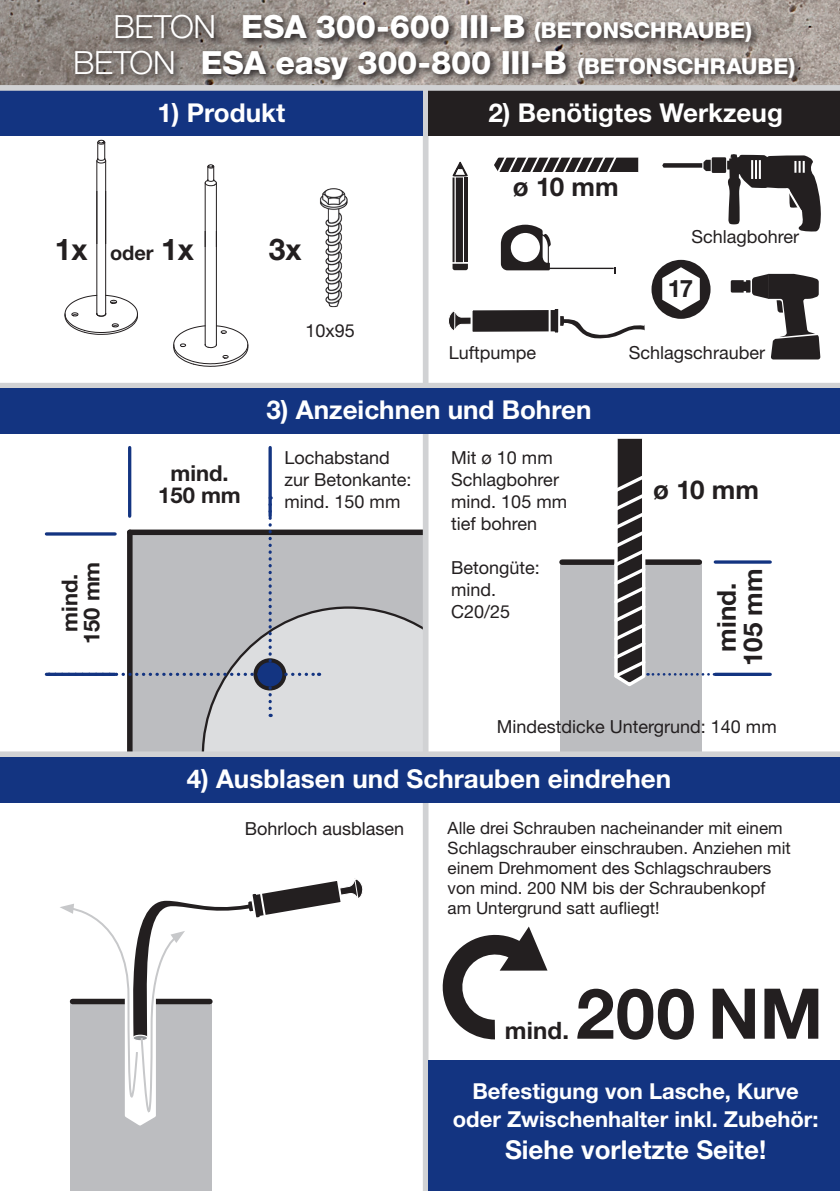
<style>
.page{position:relative;width:840px;height:1191px;background:#fff}
.page>*{position:absolute;margin:0;border:0;box-sizing:border-box;transform-origin:0 0}
.t1{font:700 70px "Helvetica Neue LT Std";color:#231f20}
.t2{font:800 32px "Helvetica Neue LT Std";letter-spacing:-.005em;color:#fff}
.t3{font:700 30px "Helvetica Neue LT Std";color:#231f20}
.t4{font:700 26px "Helvetica Neue LT Std";color:#fff}
.t5{font:700 26px/26.4px "Helvetica Neue LT Std";letter-spacing:.005em;color:#231f20;text-align:center}
.t6{font:700 24px "Helvetica Neue LT Std";letter-spacing:.005em;color:#231f20}
.t7{font:700 22px/28px "Helvetica Neue LT Std";color:#fff;text-align:center}
.t8{font:700 22px/22px "Helvetica Neue LT Std";color:#231f20;text-align:center}
.t9{font:700 20px "Helvetica Neue LT Std";color:#231f20}
.t10{font:18px/22px "Helvetica Neue LT Std";color:#231f20}
.t11{font:17px/20px "Helvetica Neue LT Std";color:#231f20}
.s1{font-weight:300}
.s2{font-size:22px}
.s3{font-size:30px}
</style>
<div class="page">
<div style="left:559px;top:562px;width:142px;height:191px;background:#bcbdc0"></div>
<div style="left:561px;top:559px;width:138px;height:6px;background:#231f20"></div>
<svg style="left:739px;top:672px;width:30px;height:4px"></svg>
<hr style="left:714px;top:560px;width:55px;height:3px;background:#133481">
<svg style="left:611px;top:438px;width:128px;height:250px"></svg>
<hr style="left:128px;top:447px;width:3px;height:69px;background:#133481">
<svg style="left:268px;top:447px;width:4px;height:49px"></svg>
<svg style="left:46px;top:672px;width:3px;height:4px"></svg>
<hr style="left:46px;top:532px;width:69px;height:3px;background:#133481">
<div style="left:422px;top:10px;width:6px;height:1181px;background:#d1d2d4"></div>
<img style="left:0;top:0;width:839px;height:85px">
<div style="left:0;top:91px;width:422px;height:45px;background:#133481"></div>
<div style="left:428px;top:91px;width:411px;height:45px;background:#231f20"></div>
<div style="left:0;top:383px;width:839px;height:5px;background:#d1d2d4"></div>
<div style="left:0;top:85px;width:839px;height:6px;background:#d1d2d4"></div>
<img style="left:320px;top:188px;width:28px;height:120px">
<div style="left:711px;top:157px;width:14px;height:16px;background:#231f20"></div>
<svg style="left:662px;top:160px;width:48px;height:11px"></svg>
<svg style="left:726px;top:154px;width:95px;height:78px"></svg>
<svg style="left:452px;top:264px;width:15px;height:6px"></svg>
<hr style="left:452px;top:177px;width:2px;height:85px;background:#231f20">
<hr style="left:464px;top:177px;width:3px;height:85px;background:#231f20">
<div style="left:455px;top:177px;width:7px;height:85px;background:#231f20"></div>
<svg style="left:452px;top:161px;width:16px;height:16px"></svg>
<svg style="left:494px;top:157px;width:145px;height:15px;background:#535051"></svg>
<div style="left:651px;top:260px;width:59px;height:59px;background:#231f20;border-radius:50%"></div>
<svg style="left:661px;top:267px;width:38px;height:44px"></svg>
<svg style="left:448px;top:309px;width:197px;height:30px"></svg>
<hr style="left:548px;top:309px;width:2px;height:23px;background:#fff">
<div style="left:0;top:388px;width:839px;height:46px;background:#133481"></div>
<div style="left:0;top:751px;width:839px;height:6px;background:#d1d2d4"></div>
<div style="left:0;top:757px;width:839px;height:45px;background:#133481"></div>
<svg style="left:60px;top:878px;width:303px;height:313px"></svg>
<div style="left:428px;top:1060px;width:411px;height:131px;background:#133481"></div>
<svg style="left:730px;top:274px;width:89px;height:85px"></svg>
<svg style="left:500px;top:225px;width:115px;height:49px"></svg>
<svg style="left:49px;top:496px;width:380px;height:256px"></svg>
<svg style="left:442px;top:926px;width:105px;height:113px"></svg>
<svg style="left:72px;top:47px;width:731px;height:40px;background:#837c78"></svg>
<svg style="left:112px;top:12px;width:648px;height:40px;background:#857d79"></svg>
<hr style="left:105px;top:192px;width:1px;height:122px;background:#231f20">
<hr style="left:96px;top:192px;width:1px;height:122px;background:#231f20">
<svg style="left:65px;top:295px;width:73px;height:40px"></svg>
<hr style="left:105px;top:161px;width:1px;height:82px;background:#231f20">
<hr style="left:96px;top:161px;width:1px;height:82px;background:#231f20">
<svg style="left:96px;top:140px;width:10px;height:23px"></svg>
<hr style="left:216px;top:231px;width:1px;height:114px;background:#231f20">
<hr style="left:205px;top:231px;width:1px;height:114px;background:#231f20">
<svg style="left:173px;top:325px;width:75px;height:42px"></svg>
<hr style="left:216px;top:183px;width:1px;height:64px;background:#231f20">
<hr style="left:205px;top:183px;width:1px;height:64px;background:#231f20">
<svg style="left:204px;top:164px;width:13px;height:22px"></svg>
<h2 class="t2" style="left:113px;top:8px;width:639px"><span class="s1">BETON</span> ESA 300-600 III-B <span class="s2">(BETONSCHRAUBE)</span></h2>
<h2 class="t2" style="left:73px;top:43px;width:723px"><span class="s1">BETON</span> ESA easy 300-800 III-B <span class="s2">(BETONSCHRAUBE)</span></h2>
<h3 class="t4" style="left:157px;top:96px;width:129px">1) Produkt</h3>
<h3 class="t4" style="left:488px;top:96px;width:296px">2) Benötigtes Werkzeug</h3>
<h3 class="t3" style="left:55px;top:230px;width:34px">1x</h3>
<h3 class="t3" style="left:269px;top:230px;width:34px">3x</h3>
<p class="t9" style="left:110px;top:240px;width:85px">oder <span class="s3">1x</span></p>
<p class="t10" style="left:305px;top:319px;width:51px">10x95</p>
<h3 class="t5" style="left:512px;top:172px;width:107px">ø 10 mm</h3>
<p class="t10" style="left:691px;top:225px;width:109px">Schlagbohrer</p>
<h3 class="t6" style="left:667px;top:274px;width:27px">17</h3>
<p class="t10" style="left:448px;top:342px;width:89px">Luftpumpe</p>
<p class="t10" style="left:628px;top:342px;width:138px">Schlagschrauber</p>
<p class="t8" style="left:58px;top:644px;width:84px;rotate:-90deg">mind.<br>150 mm</p>
<p class="t8" style="left:158px;top:461px;width:84px">mind.<br>150 mm</p>
<h3 class="t4" style="left:266px;top:394px;width:326px">3) Anzeichnen und Bohren</h3>
<p class="t10" style="left:284px;top:447px;width:129px">Lochabstand zur Betonkante: mind. 150 mm</p>
<p class="t10" style="left:451px;top:447px;width:117px">Mit ø 10 mm<br>Schlagbohrer mind. 105 mm tief bohren</p>
<p class="t10" style="left:451px;top:557px;width:90px">Betongüte: mind.<br>C20/25</p>
<h3 class="t5" style="left:652px;top:475px;width:107px">ø 10 mm</h3>
<h3 class="t5" style="left:712px;top:666px;width:99px;rotate:-90deg">mind.<br>105 mm</h3>
<p class="t10" style="left:496px;top:715px;width:281px">Mindestdicke Untergrund: 140 mm</p>
<h3 class="t4" style="left:187px;top:762px;width:485px">4) Ausblasen und Schrauben eindrehen</h3>
<p class="t10" style="left:244px;top:817px;width:161px">Bohrloch ausblasen</p>
<p class="t11" style="left:447px;top:818px;width:344px">Alle drei Schrauben nacheinander mit einem Schlagschrauber einschrauben. Anziehen mit einem Drehmoment des Schlagschraubers von mind. 200 NM bis der Schraubenkopf am Untergrund satt aufliegt!</p>
<h3 class="t6" style="left:504px;top:1015px;width:66px">mind.</h3>
<h1 class="t1" style="left:575px;top:970px;width:249px">200 NM</h1>
<p class="t7" style="left:452px;top:1076px;width:367px">Befestigung von Lasche, Kurve oder Zwischenhalter inkl. Zubehör:</p>
<h3 class="t4" style="left:504px;top:1133px;width:262px">Siehe vorletzte Seite!</h3>
</div>
